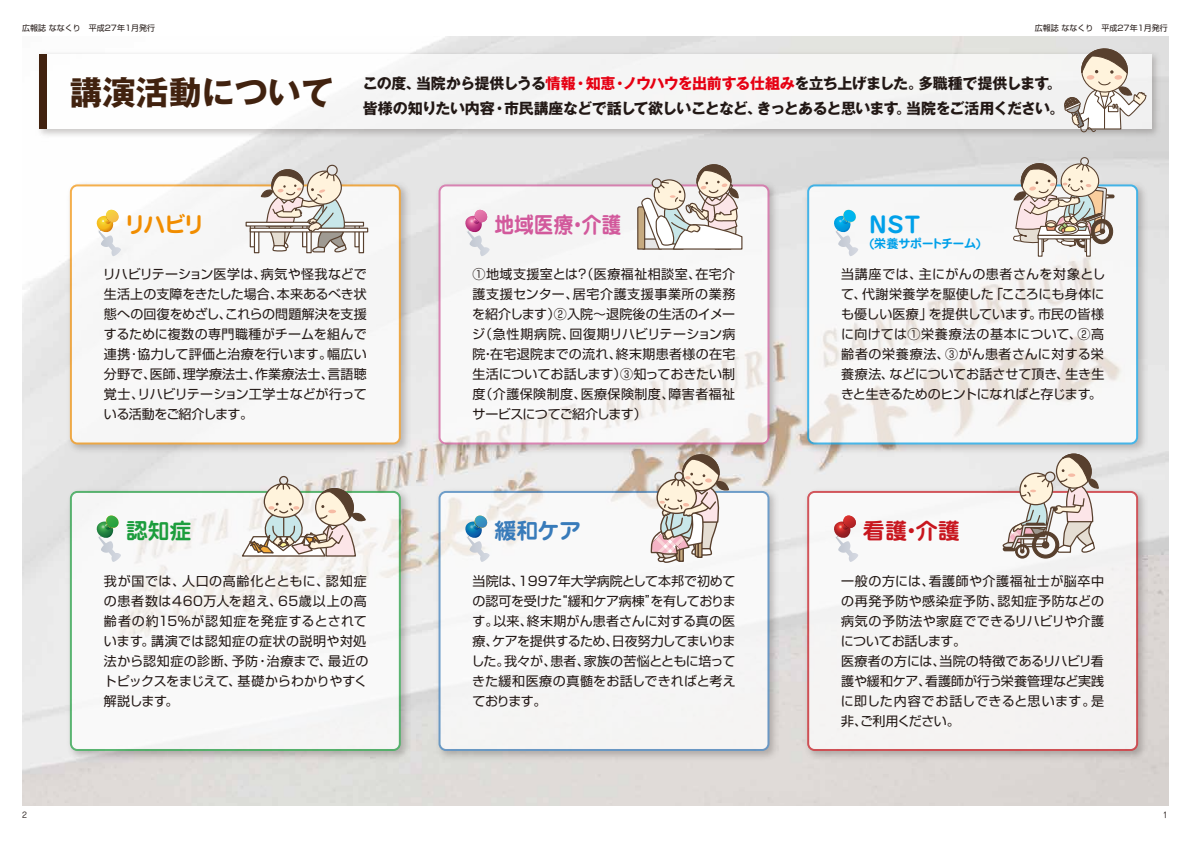
<style>
.page{position:relative;width:1191px;height:842px;background:#fff}
.page>*{position:absolute;margin:0;border:0;box-sizing:border-box;transform-origin:0 0}
.t1{font:700 33px "Gothic MB101 Pro";color:#41220f}
.t2{font:700 22px "Jun 501 Pro";color:#d2599c;scale:.9 1}
.t3{font:700 22px "Jun 501 Pro";color:#c8161e}
.t4{font:700 22px "Jun 501 Pro";color:#f18d00}
.t5{font:700 22px "Jun 501 Pro";color:#387bba}
.t6{font:700 22px "Jun 501 Pro";color:#00a0e9;scale:1.06 1}
.t7{font:700 22px "Jun 501 Pro";color:#1c9d3d}
.t8{font:700 15px/25px "Gothic MB101 Pro";letter-spacing:-.04em;color:#221815}
.t9{font:13px/20px "Shin Go Pro";letter-spacing:.01em;color:#221815;text-align:justify}
.t10{font:13px/20px "Shin Go Pro";letter-spacing:.03em;color:#221815}
.t11{font:700 12px "Jun 501 Pro";letter-spacing:-.045em;color:#00a0e9}
.t12{font:8px "Shin Go Pro";color:#221815}
.t13{font:8px "Jun 201 Pro";color:#221815}
.s1{color:#e60012}
</style>
<div class="page">
<img style="left:23px;top:37px;width:1145px;height:768px">
<img style="left:63px;top:177px;width:352px;height:281px">
<div style="left:71px;top:185px;width:329px;height:258px;background:#f7f7f7;border-radius:6px"></div>
<div style="left:70px;top:184px;width:331px;height:260px;border:2px solid #f18d00;border-radius:6px"></div>
<img style="left:63px;top:484px;width:352px;height:281px">
<div style="left:71px;top:492px;width:329px;height:258px;background:#fff;border-radius:6px"></div>
<div style="left:70px;top:491px;width:331px;height:260px;border:2px solid #1c9d3d;border-radius:6px"></div>
<img style="left:431px;top:177px;width:352px;height:281px">
<div style="left:439px;top:185px;width:329px;height:258px;background:#f8f8f8;border-radius:6px"></div>
<div style="left:438px;top:184px;width:331px;height:260px;border:2px solid #d2599c;border-radius:6px"></div>
<img style="left:431px;top:484px;width:352px;height:281px">
<div style="left:439px;top:492px;width:329px;height:258px;background:#f8f8f8;border-radius:6px"></div>
<div style="left:438px;top:491px;width:331px;height:260px;border:2px solid #387bba;border-radius:6px"></div>
<img style="left:800px;top:177px;width:352px;height:281px">
<svg style="left:808px;top:185px;width:329px;height:258px"></svg>
<div style="left:807px;top:184px;width:331px;height:260px;border:2px solid #00a0e9;border-radius:6px"></div>
<img style="left:800px;top:484px;width:352px;height:281px">
<div style="left:808px;top:492px;width:329px;height:258px;background:#f5f3f2;border-radius:6px"></div>
<div style="left:807px;top:491px;width:331px;height:260px;border:2px solid #c8161e;border-radius:6px"></div>
<svg style="left:96px;top:210px;width:23px;height:37px"></svg>
<svg style="left:96px;top:515px;width:23px;height:37px"></svg>
<svg style="left:465px;top:210px;width:23px;height:37px"></svg>
<svg style="left:465px;top:515px;width:23px;height:37px"></svg>
<svg style="left:833px;top:210px;width:23px;height:37px"></svg>
<svg style="left:834px;top:515px;width:22px;height:37px"></svg>
<img style="left:33px;top:47px;width:1131px;height:94px">
<div style="left:40px;top:54px;width:1111px;height:75px;background:#f5f5f5"></div>
<div style="left:1080px;top:157px;width:9px;height:9px;border:1px solid #58402e;border-radius:50%"></div>
<svg style="left:1012px;top:160px;width:102px;height:165px"></svg>
<svg style="left:250px;top:227px;width:5px;height:20px"></svg>
<svg style="left:354px;top:227px;width:6px;height:20px"></svg>
<svg style="left:245px;top:222px;width:119px;height:5px"></svg>
<svg style="left:254px;top:232px;width:5px;height:21px"></svg>
<svg style="left:358px;top:232px;width:6px;height:21px"></svg>
<svg style="left:250px;top:228px;width:118px;height:4px"></svg>
<svg style="left:260px;top:163px;width:87px;height:91px"></svg>
<svg style="left:650px;top:453px;width:79px;height:110px"></svg>
<div style="left:1002px;top:547px;width:14px;height:4px;border:1px solid #58402e;border-radius:2px"></div>
<svg style="left:1003px;top:453px;width:96px;height:106px"></svg>
<svg style="left:636px;top:164px;width:107px;height:86px"></svg>
<div style="left:280px;top:476px;width:8px;height:8px;background:#e6e6e6;border-radius:50%"></div>
<div style="left:279px;top:476px;width:9px;height:9px;border:1px solid #58402e;border-radius:50%"></div>
<svg style="left:240px;top:482px;width:126px;height:76px"></svg>
<div style="left:40px;top:54px;width:7px;height:75px;background:#41220f"></div>
<svg style="left:1062px;top:47px;width:85px;height:87px"></svg>
<p class="t12" style="left:22px;top:21px;width:134px">広報誌 ななくり　平成27年1月発行</p>
<p class="t12" style="left:1034px;top:21px;width:134px">広報誌 ななくり　平成27年1月発行</p>
<h1 class="t1" style="left:70px;top:65px;width:265px">講演活動について</h1>
<p class="t8" style="left:363px;top:69px;width:703px">この度、当院から提供しうる<span class="s1">情報・知恵・ノウハウを出前する仕組み</span>を立ち上げました。多職種で提供します。皆様の知りたい内容・市民講座などで話して欲しいことなど、きっとあると思います。当院をご活用ください。</p>
<h2 class="t4" style="left:124px;top:207px;width:83px">リハビリ</h2>
<h2 class="t2" style="left:494px;top:207px;width:142px">地域医療・介護</h2>
<h2 class="t6" style="left:869px;top:207px;width:50px">NST</h2>
<p class="t9" style="left:103px;top:263px;width:266px">リハビリテーション医学は、病気や怪我などで生活上の支障をきたした場合、本来あるべき状態への回復をめざし、これらの問題解決を支援するために複数の専門職種がチームを組んで連携･協力して評価と治療を行います。幅広い分野で、医師、理学療法士、作業療法士、言語聴覚士、リハビリテーション工学士などが行っている活動をご紹介します。</p>
<p class="t9" style="left:472px;top:263px;width:265px">①地域支援室とは？（医療福祉相談室、在宅介護支援センター、居宅介護支援事業所の業務を紹介します）②入院～退院後の生活のイメージ（急性期病院、回復期リハビリテーション病院・在宅退院までの流れ、終末期患者様の在宅生活についてお話します）③知っておきたい制度（介護保険制度、医療保険制度、障害者福祉サービスにつてご紹介します）</p>
<p class="t11" style="left:869px;top:234px;width:114px">(栄養サポートチーム)</p>
<p class="t9" style="left:841px;top:263px;width:266px;text-align:left">当講座では、主にがんの患者さんを対象として、代謝栄養学を駆使した「こころにも身体にも優しい医療」を提供しています。市民の皆様に向けては①栄養療法の基本について、②高齢者の栄養療法、③がん患者さんに対する栄養療法、などについてお話させて頂き、生き生きと生きるためのヒントになればと存じます。</p>
<h2 class="t7" style="left:126px;top:513px;width:67px">認知症</h2>
<h2 class="t5" style="left:494px;top:513px;width:88px">緩和ケア</h2>
<h2 class="t3" style="left:863px;top:513px;width:98px">看護・介護</h2>
<p class="t10" style="left:104px;top:569px;width:266px">我が国では、人口の高齢化とともに、認知症の患者数は460万人を超え、65歳以上の高齢者の約15％が認知症を発症するとされています。講演では認知症の症状の説明や対処法から認知症の診断、予防・治療まで、最近のトピックスをまじえて、基礎からわかりやすく解説します。</p>
<p class="t9" style="left:471px;top:569px;width:266px">当院は、1997年大学病院として本邦で初めての認可を受けた“緩和ケア病棟”を有しております。以来、終末期がん患者さんに対する真の医療、ケアを提供するため、日夜努力してまいりました。我々が、患者、家族の苦悩とともに培ってきた緩和医療の真髄をお話しできればと考えております。</p>
<p class="t9" style="left:841px;top:569px;width:265px;text-align:left">一般の方には、看護師や介護福祉士が脳卒中の再発予防や感染症予防、認知症予防などの病気の予防法や家庭でできるリハビリや介護についてお話します。<br>医療者の方には、当院の特徴であるリハビリ看護や緩和ケア、看護師が行う栄養管理など実践に即した内容でお話しできると思います。是非、ご利用ください。</p>
<p class="t13" style="left:22px;top:808px;width:7px">2</p>
<p class="t13" style="left:1162px;top:808px;width:7px">1</p>
</div>
